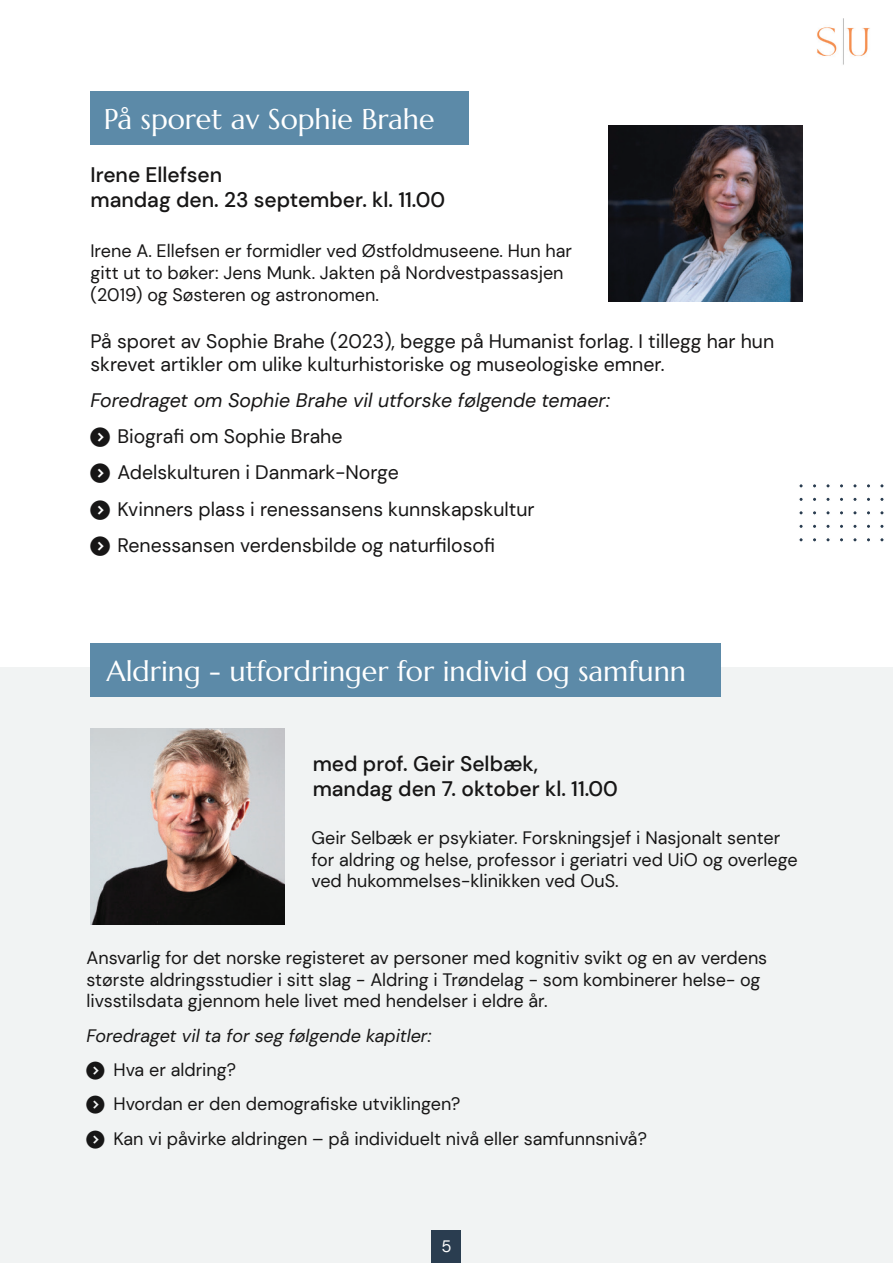
<style>
.page{position:relative;width:893px;height:1263px;background:#fff}
.page>*{position:absolute;margin:0;border:0;box-sizing:border-box;transform-origin:0 0}
.t1{font:28.5px "Marcellus";color:#fff}
.t2{font:500 21px/25.2px "DM Sans";color:#171616}
.t3{font:19.5px/36.2px "DM Sans";color:#171616}
.t4{font:italic 19.5px "DM Sans";color:#171616}
.t5{font:18px/21.6px "DM Sans";color:#171616}
.t6{font:italic 18px "DM Sans";color:#171616}
.t7{font:16.5px "DM Sans";color:#fff}
</style>
<div class="page">
<div style="left:90px;top:91px;width:379px;height:54px;background:#5c8aa8"></div>
<img style="left:608px;top:125px;width:195px;height:176px">
<div style="left:0;top:668px;width:893px;height:595px;background:#f1f3f3"></div>
<div style="left:90px;top:643px;width:631px;height:54px;background:#5c8aa8"></div>
<img style="left:90px;top:729px;width:195px;height:196px">
<div style="left:432px;top:1231px;width:29px;height:32px;background:#2a3d50"></div>
<svg style="left:880px;top:538px;width:4px;height:4px"></svg>
<svg style="left:853px;top:538px;width:4px;height:4px"></svg>
<div style="left:838px;top:537px;width:7px;height:6px;border:2px solid #fff;border-radius:50%"></div>
<svg style="left:826px;top:538px;width:4px;height:4px"></svg>
<div style="left:811px;top:537px;width:7px;height:6px;border:2px solid #fff;border-radius:50%"></div>
<svg style="left:799px;top:538px;width:4px;height:4px"></svg>
<svg style="left:880px;top:524px;width:4px;height:4px"></svg>
<svg style="left:853px;top:524px;width:4px;height:4px"></svg>
<div style="left:838px;top:523px;width:7px;height:6px;border:2px solid #fff;border-radius:50%"></div>
<svg style="left:826px;top:524px;width:4px;height:4px"></svg>
<div style="left:811px;top:523px;width:7px;height:6px;border:2px solid #fff;border-radius:50%"></div>
<svg style="left:799px;top:524px;width:4px;height:4px"></svg>
<svg style="left:880px;top:511px;width:4px;height:4px"></svg>
<svg style="left:867px;top:511px;width:3px;height:4px"></svg>
<svg style="left:853px;top:511px;width:4px;height:4px"></svg>
<div style="left:838px;top:510px;width:7px;height:6px;border:2px solid #fff;border-radius:50%"></div>
<svg style="left:826px;top:511px;width:4px;height:4px"></svg>
<div style="left:811px;top:510px;width:7px;height:6px;border:2px solid #fff;border-radius:50%"></div>
<svg style="left:799px;top:511px;width:4px;height:4px"></svg>
<svg style="left:880px;top:497px;width:4px;height:4px"></svg>
<svg style="left:853px;top:497px;width:4px;height:4px"></svg>
<div style="left:838px;top:496px;width:7px;height:6px;border:2px solid #fff;border-radius:50%"></div>
<svg style="left:826px;top:497px;width:4px;height:4px"></svg>
<div style="left:811px;top:496px;width:7px;height:6px;border:2px solid #fff;border-radius:50%"></div>
<svg style="left:799px;top:497px;width:4px;height:4px"></svg>
<svg style="left:880px;top:484px;width:4px;height:4px"></svg>
<svg style="left:867px;top:484px;width:3px;height:4px"></svg>
<svg style="left:853px;top:484px;width:4px;height:4px"></svg>
<div style="left:838px;top:483px;width:7px;height:6px;border:2px solid #fff;border-radius:50%"></div>
<svg style="left:826px;top:484px;width:4px;height:4px"></svg>
<div style="left:811px;top:483px;width:7px;height:6px;border:2px solid #fff;border-radius:50%"></div>
<svg style="left:799px;top:484px;width:4px;height:4px"></svg>
<img style="left:817px;top:18px;width:53px;height:47px">
<h1 class="t1" style="left:104px;top:101px;width:332px">På sporet av Sophie Brahe</h1>
<p class="t2" style="left:90px;top:162px;width:356px">Irene Ellefsen<br>mandag den. 23 september. kl. 11.00</p>
<p class="t5" style="left:90px;top:240px;width:483px">Irene A. Ellefsen er formidler ved Østfoldmuseene. Hun har gitt ut to bøker: Jens Munk. Jakten på Nordvestpassasjen (2019) og Søsteren og astronomen.</p>
<p class="t3" style="left:90px;top:329px;width:685px;line-height:23.4px">På sporet av Sophie Brahe (2023), begge på Humanist forlag. I tillegg har hun skrevet artikler om ulike kulturhistoriske og museologiske emner.</p>
<p class="t4" style="left:90px;top:388px;width:521px">Foredraget om Sophie Brahe vil utforske følgende temaer:</p>
<p class="t3" style="left:117px;top:418px;width:419px">Biografi om Sophie Brahe<br>Adelskulturen i Danmark-Norge<br>Kvinners plass i renessansens kunnskapskultur Renessansen verdensbilde og naturfilosofi</p>
<h1 class="t1" style="left:106px;top:653px;width:581px">Aldring - utfordringer for individ og samfunn</h1>
<p class="t2" style="left:313px;top:751px;width:307px">med prof. Geir Selbæk, mandag den 7. oktober kl. 11.00</p>
<p class="t5" style="left:311px;top:827px;width:488px">Geir Selbæk er psykiater. Forskningsjef i Nasjonalt senter for aldring og helse, professor i geriatri ved UiO og overlege ved hukommelses-klinikken ved OuS.</p>
<p class="t5" style="left:86px;top:947px;width:682px">Ansvarlig for det norske registeret av personer med kognitiv svikt og en av verdens største aldringsstudier i sitt slag - Aldring i Trøndelag - som kombinerer helse- og livsstilsdata gjennom hele livet med hendelser i eldre år.</p>
<p class="t6" style="left:86px;top:1024px;width:346px">Foredraget vil ta for seg følgende kapitler:</p>
<p class="t5" style="left:113px;top:1052px;width:535px;line-height:34.3px">Hva er aldring?<br>Hvordan er den demografiske utviklingen?<br>Kan vi påvirke aldringen – på individuelt nivå eller samfunnsnivå?</p>
<p class="t7" style="left:441px;top:1236px;width:12px">5</p>
</div>
